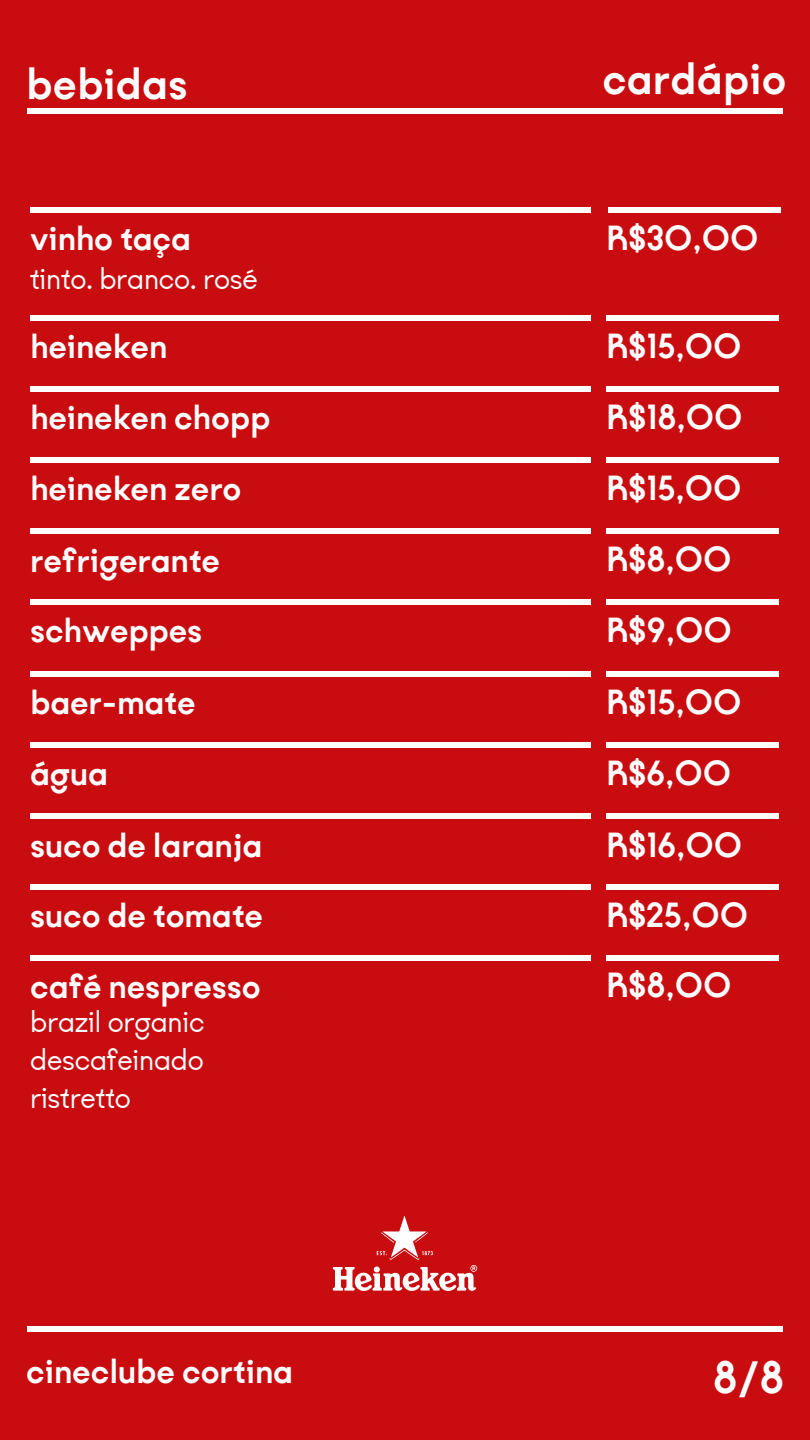
<style>
.page{position:relative;width:810px;height:1440px;background:#c90c0f}
.page>*{position:absolute;margin:0;border:0;box-sizing:border-box;transform-origin:0 0}
.t1{font:700 48.75px "Kobe";color:#fff}
.t2{font:700 37.5px "Kobe";letter-spacing:-.005em;color:#fff}
.t3{font:33.75px "Kobe";letter-spacing:-.005em;color:#fff}
</style>
<div class="page">
<svg style="left:333px;top:1216px;width:144px;height:75px"></svg>
<div style="left:27px;top:108px;width:756px;height:5px;background:#fff"></div>
<div style="left:27px;top:1327px;width:756px;height:5px;background:#fff"></div>
<div style="left:30px;top:742px;width:561px;height:5px;background:#fff"></div>
<div style="left:30px;top:884px;width:561px;height:5px;background:#fff"></div>
<div style="left:30px;top:955px;width:561px;height:5px;background:#fff"></div>
<div style="left:30px;top:207px;width:561px;height:5px;background:#fff"></div>
<div style="left:30px;top:316px;width:561px;height:5px;background:#fff"></div>
<div style="left:30px;top:387px;width:561px;height:5px;background:#fff"></div>
<div style="left:30px;top:458px;width:561px;height:5px;background:#fff"></div>
<div style="left:30px;top:529px;width:561px;height:5px;background:#fff"></div>
<div style="left:30px;top:671px;width:561px;height:5px;background:#fff"></div>
<div style="left:606px;top:742px;width:172px;height:5px;background:#fff"></div>
<div style="left:606px;top:813px;width:172px;height:6px;background:#fff"></div>
<div style="left:606px;top:955px;width:172px;height:5px;background:#fff"></div>
<div style="left:609px;top:208px;width:172px;height:5px;background:#fff"></div>
<div style="left:606px;top:316px;width:172px;height:5px;background:#fff"></div>
<div style="left:606px;top:387px;width:172px;height:5px;background:#fff"></div>
<div style="left:606px;top:458px;width:172px;height:5px;background:#fff"></div>
<div style="left:606px;top:529px;width:172px;height:5px;background:#fff"></div>
<div style="left:606px;top:671px;width:172px;height:5px;background:#fff"></div>
<div style="left:30px;top:813px;width:561px;height:6px;background:#fff"></div>
<div style="left:606px;top:884px;width:172px;height:5px;background:#fff"></div>
<div style="left:30px;top:600px;width:561px;height:5px;background:#fff"></div>
<div style="left:606px;top:600px;width:172px;height:5px;background:#fff"></div>
<p class="t1" style="left:26px;top:61px;width:163px">bebidas</p>
<p class="t1" style="left:602px;top:57px;width:185px">cardápio</p>
<p class="t2" style="left:30px;top:222px;width:162px">vinho taça</p>
<p class="t2" style="left:606px;top:221px;width:154px">R$30,00</p>
<p class="t3" style="left:30px;top:263px;width:229px">tinto. branco. rosé</p>
<p class="t2" style="left:30px;top:329px;width:139px">heineken</p>
<p class="t2" style="left:30px;top:401px;width:242px">heineken chopp</p>
<p class="t2" style="left:606px;top:329px;width:137px">R$15,00</p>
<p class="t2" style="left:606px;top:400px;width:138px">R$18,00</p>
<p class="t2" style="left:30px;top:471px;width:213px">heineken zero</p>
<p class="t2" style="left:606px;top:471px;width:137px">R$15,00</p>
<p class="t2" style="left:30px;top:543px;width:192px">refrigerante</p>
<p class="t2" style="left:30px;top:614px;width:174px">schweppes</p>
<p class="t2" style="left:30px;top:685px;width:167px">baer-mate</p>
<p class="t2" style="left:30px;top:756px;width:79px">água</p>
<p class="t2" style="left:30px;top:828px;width:234px">suco de laranja</p>
<p class="t2" style="left:606px;top:542px;width:127px">R$8,00</p>
<p class="t2" style="left:606px;top:613px;width:127px">R$9,00</p>
<p class="t2" style="left:606px;top:685px;width:137px">R$15,00</p>
<p class="t2" style="left:606px;top:756px;width:127px">R$6,00</p>
<p class="t2" style="left:606px;top:828px;width:138px">R$16,00</p>
<p class="t2" style="left:30px;top:898px;width:235px">suco de tomate</p>
<p class="t2" style="left:606px;top:898px;width:144px">R$25,00</p>
<p class="t2" style="left:30px;top:969px;width:232px">café nespresso</p>
<p class="t3" style="left:30px;top:1006px;width:176px">brazil organic</p>
<p class="t3" style="left:30px;top:1044px;width:175px">descafeinado</p>
<p class="t3" style="left:30px;top:1082px;width:102px">ristretto</p>
<p class="t2" style="left:606px;top:968px;width:127px">R$8,00</p>
<p class="t2" style="left:26px;top:1354px;width:268px">cineclube cortina</p>
<p class="t1" style="left:713px;top:1356px;width:73px">8/8</p>
</div>
